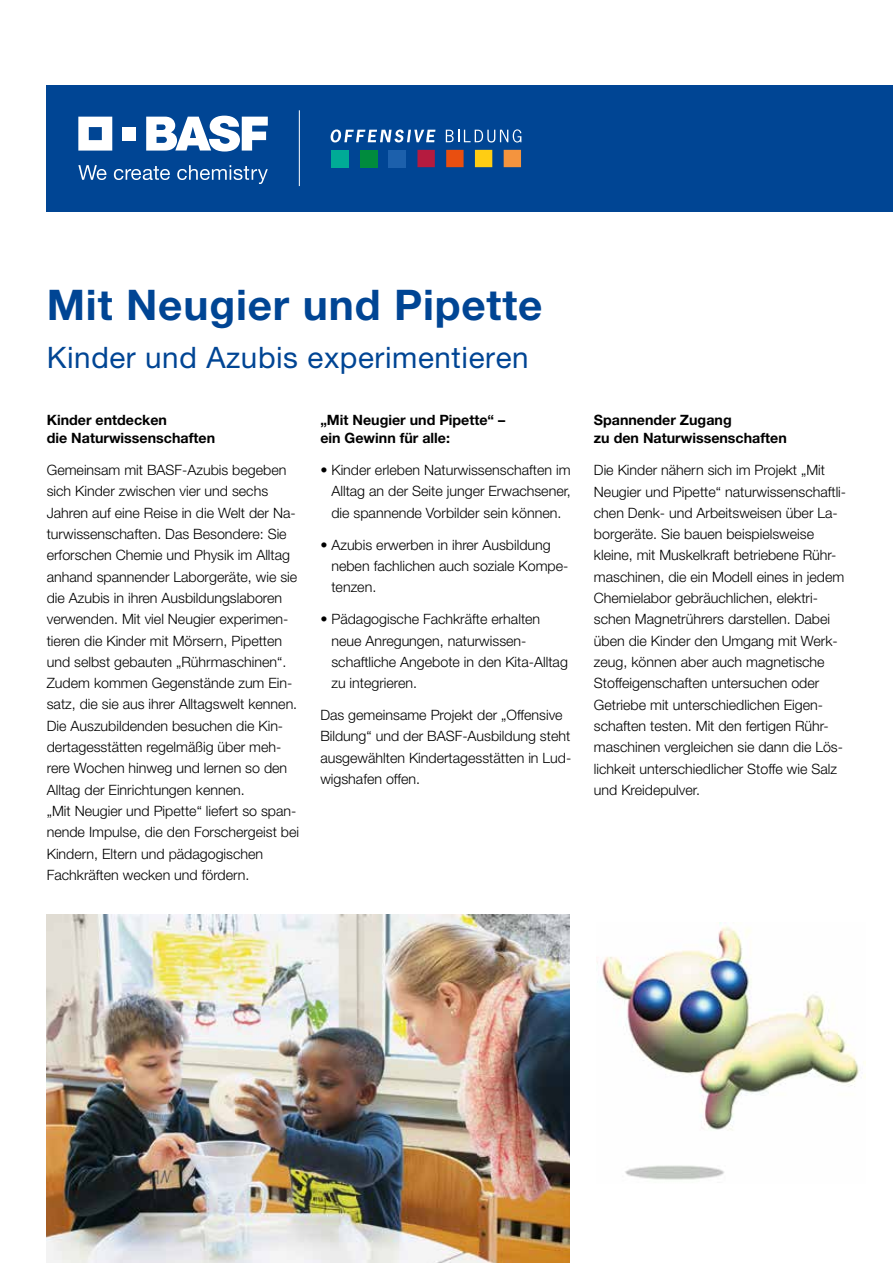
<style>
.page{position:relative;width:893px;height:1263px;background:#fff}
.page>*{position:absolute;margin:0;border:0;box-sizing:border-box;transform-origin:0 0}
.t1{font:700 42.3px "Helvetica Neue LT Pro";letter-spacing:.02em;color:#004594}
.t2{font:29.55px "Helvetica Neue LT Pro";letter-spacing:.02em;color:#004594}
.t3{font:300 14.25px/21.3px "Helvetica Neue LT Pro";color:#000}
.t4{font:700 14.25px/18px "Helvetica Neue LT Pro";color:#000}
</style>
<div class="page">
<div style="left:47px;top:85px;width:846px;height:126px;background:#004594"></div>
<svg style="left:78px;top:117px;width:34px;height:34px"></svg>
<div style="left:123px;top:127px;width:13px;height:13px;background:#fff"></div>
<svg style="left:146px;top:116px;width:122px;height:36px"></svg>
<svg style="left:78px;top:165px;width:28px;height:15px"></svg>
<svg style="left:114px;top:166px;width:56px;height:14px"></svg>
<svg style="left:177px;top:165px;width:91px;height:19px"></svg>
<hr style="left:299px;top:110px;width:1px;height:76px;background:#fff">
<svg style="left:330px;top:129px;width:105px;height:13px"></svg>
<svg style="left:446px;top:129px;width:75px;height:14px"></svg>
<div style="left:360px;top:150px;width:17px;height:17px;background:#008b3d"></div>
<div style="left:331px;top:150px;width:17px;height:17px;background:#00ab96"></div>
<div style="left:389px;top:150px;width:17px;height:17px;background:#1c60ac"></div>
<div style="left:417px;top:150px;width:18px;height:17px;background:#b51b3f"></div>
<div style="left:446px;top:150px;width:18px;height:17px;background:#e94f10"></div>
<div style="left:475px;top:150px;width:17px;height:17px;background:#ffcd13"></div>
<div style="left:504px;top:150px;width:17px;height:17px;background:#f4943e"></div>
<img style="left:597px;top:923px;width:269px;height:257px">
<img style="left:47px;top:914px;width:523px;height:349px">
<h1 class="t1" style="left:47px;top:278px;width:497px">Mit Neugier und Pipette</h1>
<h2 class="t2" style="left:47px;top:340px;width:483px">Kinder und Azubis experimentieren</h2>
<p class="t4" style="left:47px;top:411px;width:170px">Kinder entdecken<br>die Naturwissenschaften</p>
<p class="t3" style="left:47px;top:459px;width:254px">Gemeinsam mit BASF-Azubis begeben sich Kinder zwischen vier und sechs Jahren auf eine Reise in die Welt der Na&shy;turwissenschaften. Das Besondere: Sie erforschen Chemie und Physik im Alltag anhand spannender Laborgeräte, wie sie die Azubis in ihren Ausbildungslaboren verwenden. Mit viel Neugier experimen&shy;tieren die Kinder mit Mörsern, Pipetten und selbst gebauten „Rührmaschinen“.<br>Zudem kommen Gegenstände zum Ein&shy;satz, die sie aus ihrer Alltagswelt kennen.<br>Die Auszubildenden besuchen die Kin&shy;dertagesstätten regelmäßig über meh&shy;rere Wochen hinweg und lernen so den Alltag der Einrichtungen kennen.<br>„Mit Neugier und Pipette“ liefert so span&shy;nende Impulse, die den Forschergeist bei Kindern, Eltern und pädagogischen Fachkräften wecken und fördern.</p>
<p class="t4" style="left:320px;top:411px;width:186px">„Mit Neugier und Pipette“ – ein Gewinn für alle:</p>
<p class="t3" style="left:331px;top:459px;width:241px;text-align:justify;text-indent:-11px">• Kinder erleben Naturwissenschaften im Alltag an der Seite junger Erwachsener, die spannende Vorbilder sein können.</p>
<p class="t3" style="left:331px;top:534px;width:239px;text-indent:-11px">• Azubis erwerben in ihrer Ausbildung neben fachlichen auch soziale Kompe&shy;tenzen.</p>
<p class="t3" style="left:331px;top:608px;width:238px;text-indent:-11px">• Pädagogische Fachkräfte erhalten neue Anregungen, naturwissen&shy;schaftliche Angebote in den Kita-Alltag zu integrieren.</p>
<p class="t3" style="left:320px;top:704px;width:252px">Das gemeinsame Projekt der „Offensive Bildung“ und der BASF-Ausbildung steht ausgewählten Kindertagesstätten in Lud&shy;wigshafen offen.</p>
<p class="t4" style="left:594px;top:411px;width:194px">Spannender Zugang<br>zu den Naturwissenschaften</p>
<p class="t3" style="left:594px;top:459px;width:254px">Die Kinder nähern sich im Projekt „Mit Neugier und Pipette“ naturwissenschaftli&shy;chen Denk- und Arbeitsweisen über La&shy;borgeräte. Sie bauen beispielsweise kleine, mit Muskelkraft betriebene Rühr&shy;maschinen, die ein Modell eines in jedem Chemielabor gebräuchlichen, elektri&shy;schen Magnetrührers darstellen. Dabei üben die Kinder den Umgang mit Werk&shy;zeug, können aber auch magnetische Stoffeigenschaften untersuchen oder Getriebe mit unterschiedlichen Eigen&shy;schaften testen. Mit den fertigen Rühr&shy;maschinen vergleichen sie dann die Lös&shy;lichkeit unterschiedlicher Stoffe wie Salz und Kreidepulver.</p>
</div>
